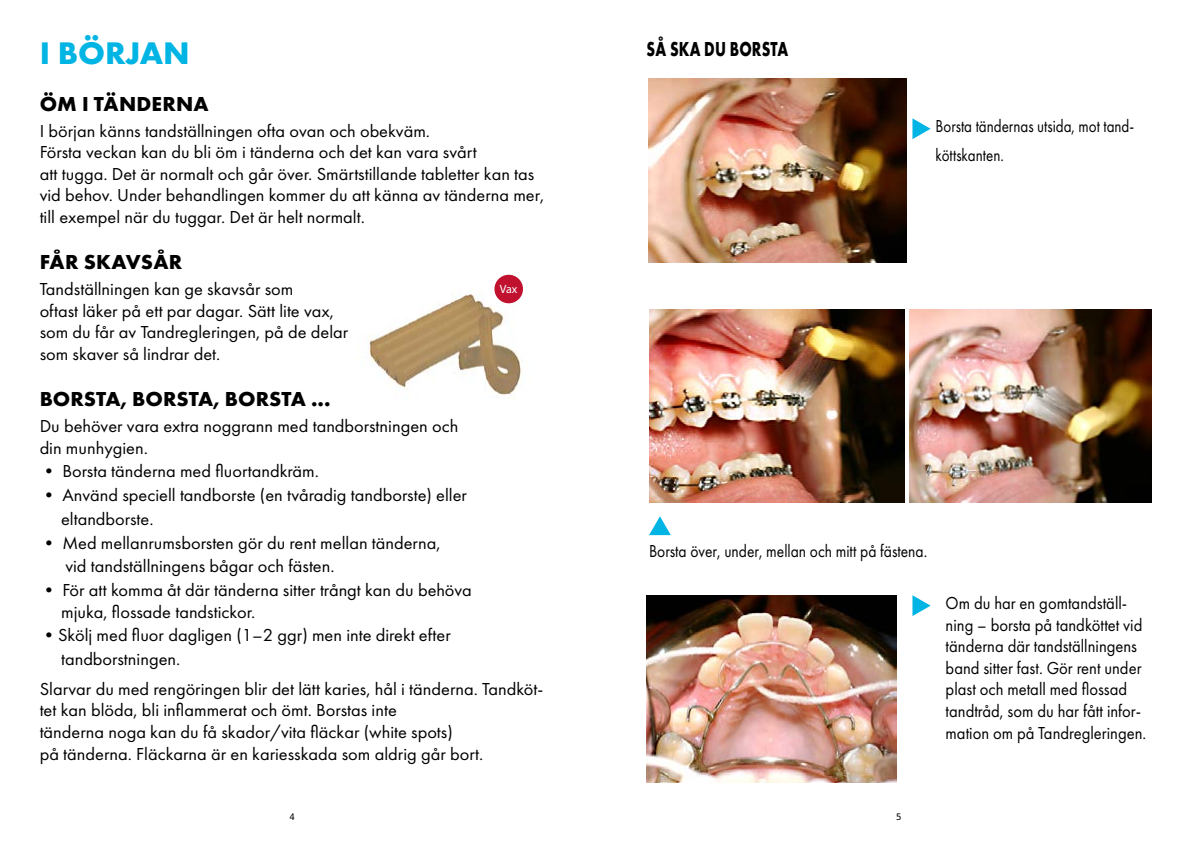
<style>
.page{position:relative;width:1191px;height:842px;background:#fff}
.page>*{position:absolute;margin:0;border:0;box-sizing:border-box;transform-origin:0 0}
.t1{font:700 32.4px "Futura PT";color:#00b4e4}
.t2{font:700 21px "Futura PT";letter-spacing:.005em;color:#000}
.t3{font:700 21px "Futura PT";letter-spacing:.005em;color:#000;scale:.73 1}
.t4{font:18px/21.6px "Futura PT";color:#000}
.t5{font:18px/21.6px "Futura PT";color:#000;scale:.92 1}
.t6{font:18px/29.2px "Futura PT";color:#000;scale:.83 1}
.t7{font:18px "Futura PT";color:#000;scale:.86 1}
.t8{font:12px "Myriad Pro";color:#fff}
.t9{font:9px "Hack";color:#000}
</style>
<div class="page">
<img style="left:365px;top:293px;width:158px;height:106px">
<div style="left:494px;top:275px;width:29px;height:28px;background:#c0112e;border-radius:50%"></div>
<img style="left:648px;top:79px;width:259px;height:184px">
<img style="left:649px;top:310px;width:255px;height:192px">
<img style="left:909px;top:310px;width:242px;height:192px">
<img style="left:646px;top:595px;width:251px;height:188px">
<svg style="left:912px;top:118px;width:18px;height:21px"></svg>
<svg style="left:649px;top:516px;width:22px;height:19px"></svg>
<svg style="left:912px;top:595px;width:18px;height:21px"></svg>
<h1 class="t1" style="left:40px;top:33px;width:152px">I BÖRJAN</h1>
<p class="t2" style="left:40px;top:90px;width:170px">ÖM I TÄNDERNA</p>
<p class="t4" style="left:40px;top:120px;width:506px">I början känns tandställningen ofta ovan och obekväm.<br>Första veckan kan du bli öm i tänderna och det kan vara svårt<br>att tugga. Det är normalt och går över. Smärtstillande tabletter kan tas vid behov. Under behandlingen kommer du att känna av tänderna mer, till exempel när du tuggar. Det är helt normalt.</p>
<p class="t2" style="left:40px;top:249px;width:144px">FÅR SKAVSÅR</p>
<p class="t4" style="left:40px;top:278px;width:310px">Tandställningen kan ge skavsår som<br>oftast läker på ett par dagar. Sätt lite vax, som du får av Tandregleringen, på de delar som skaver så lindrar det.</p>
<p class="t2" style="left:40px;top:386px;width:292px">BORSTA, BORSTA, BORSTA ...</p>
<p class="t4" style="left:40px;top:415px;width:420px">Du behöver vara extra noggrann med tandborstningen och din munhygien.</p>
<p class="t4" style="left:40px;top:461px;width:281px">• Borsta tänderna med fluortandkräm.</p>
<p class="t4" style="left:61px;top:483px;width:407px;line-height:23.7px;text-indent:-21px">• Använd speciell tandborste (en tvåradig tandborste) eller eltandborste.</p>
<p class="t4" style="left:65px;top:531px;width:377px;line-height:23.7px;text-indent:-26px">• Med mellanrumsborsten gör du rent mellan tänderna, vid tandställningens bågar och fästen.</p>
<p class="t4" style="left:61px;top:579px;width:412px;text-indent:-21px">• För att komma åt där tänderna sitter trångt kan du behöva mjuka, flossade tandstickor.</p>
<p class="t4" style="left:61px;top:623px;width:391px;line-height:23.7px;text-indent:-21px">•Skölj med fluor dagligen (1–2 ggr) men inte direkt efter tandborstningen.</p>
<p class="t4" style="left:40px;top:678px;width:505px">Slarvar du med rengöringen blir det lätt karies, hål i tänderna. Tandköt&shy;tet kan blöda, bli inflammerat och ömt. Borstas inte<br>tänderna noga kan du få skador/vita fläckar (white spots)<br>på tänderna. Fläckarna är en kariesskada som aldrig går bort.</p>
<p class="t8" style="left:500px;top:281px;width:19px">Vax</p>
<p class="t3" style="left:646px;top:35px;width:196px">SÅ SKA DU BORSTA</p>
<p class="t6" style="left:935px;top:111px;width:241px">Borsta tändernas utsida, mot tand&shy;köttskanten.</p>
<p class="t7" style="left:649px;top:540px;width:325px">Borsta över, under, mellan och mitt på fästena.</p>
<p class="t5" style="left:945px;top:592px;width:220px">Om du har en gomtandställ&shy;ning – borsta på tandköttet vid tänderna där tandställningens band sitter fast. Gör rent under plast och metall med flossad tandtråd, som du har fått infor&shy;mation om på Tandregleringen.</p>
<p class="t9" style="left:289px;top:811px;width:7px">4</p>
<p class="t9" style="left:896px;top:811px;width:7px">5</p>
</div>
